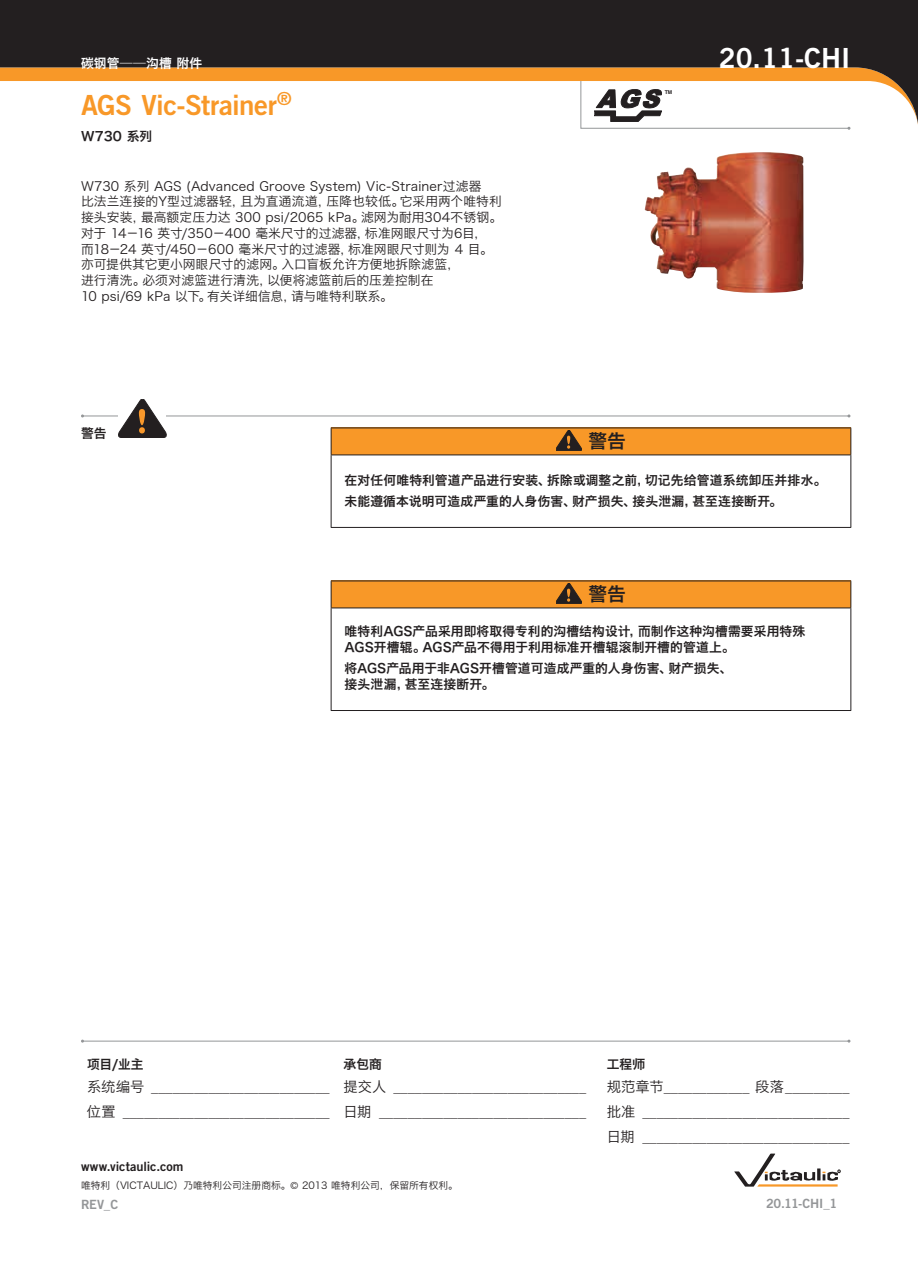
<style>
.page{position:relative;width:918px;height:1263px;background:#fff}
.page>*{position:absolute;margin:0;border:0;box-sizing:border-box;transform-origin:0 0}
.t1{font:27.75px "Trade Gothic LT Std Bd 2";letter-spacing:-.02em;color:#f89828}
.t2{font:27.75px "Trade Gothic LT Std Bd 2";color:#fff}
.t3{font:18.75px "Hiragino Sans GB W6";color:#231f20}
.t4{font:14.25px/24.9px "Hiragino Sans GB W3";letter-spacing:.01em;color:#231f20}
.t5{font:12.75px/15.8px "Hiragino Sans GB W3";letter-spacing:.005em;color:#231f20}
.t6{font:12.75px/15.8px "Hiragino Sans GB W6";letter-spacing:.01em;color:#231f20}
.t7{font:12.75px "Trade Gothic LT Std Bd 2";color:#231f20}
.t8{font:12.75px "Trade Gothic LT Std Bd 2";letter-spacing:-.015em;color:#949698}
.t9{font:12.75px "Hiragino Sans GB W6";letter-spacing:.01em;color:#fff}
.t10{font:9.75px "Hiragino Sans GB W3";color:#231f20}
.t11{font:700 5.25px "Helvetica";color:#231f20}
.s1{font-family:"Trade Gothic LT Std";font-weight:300}
</style>
<div class="page">
<hr style="left:82px;top:416px;width:767px;height:1px;background:#949698">
<div style="left:331px;top:428px;width:520px;height:27px;background:#f89828"></div>
<hr style="left:331px;top:428px;width:520px;height:1px;background:#231f20">
<svg style="left:331px;top:428px;width:1px;height:26px"></svg>
<svg style="left:850px;top:428px;width:1px;height:26px"></svg>
<hr style="left:331px;top:454px;width:520px;height:1px;background:#231f20">
<hr style="left:331px;top:455px;width:1px;height:72px;background:#231f20">
<hr style="left:850px;top:455px;width:1px;height:72px;background:#231f20">
<hr style="left:331px;top:527px;width:520px;height:1px;background:#231f20">
<svg style="left:556px;top:430px;width:26px;height:21px"></svg>
<div style="left:331px;top:581px;width:520px;height:27px;background:#f89828"></div>
<hr style="left:331px;top:580px;width:520px;height:1px;background:#231f20">
<svg style="left:331px;top:581px;width:1px;height:27px"></svg>
<svg style="left:850px;top:581px;width:1px;height:27px"></svg>
<hr style="left:331px;top:608px;width:520px;height:1px;background:#231f20">
<hr style="left:331px;top:608px;width:1px;height:102px;background:#231f20">
<hr style="left:850px;top:608px;width:1px;height:102px;background:#231f20">
<hr style="left:331px;top:710px;width:520px;height:1px;background:#231f20">
<svg style="left:556px;top:583px;width:26px;height:21px"></svg>
<svg style="left:0;top:0;width:918px;height:129px;fill:#231f20"></svg>
<svg style="left:734px;top:1153px;width:106px;height:33px"></svg>
<hr style="left:82px;top:1041px;width:767px;height:1px;background:#949698">
<svg style="left:580px;top:80px;width:270px;height:50px"></svg>
<img style="left:645px;top:152px;width:159px;height:141px">
<svg style="left:118px;top:399px;width:48px;height:38px"></svg>
<p class="t9" style="left:81px;top:55px;width:123px">碳钢管——沟槽 附件</p>
<h1 class="t2" style="left:719px;top:41px;width:133px">20.11-CHI</h1>
<h1 class="t1" style="left:81px;top:87px;width:212px">AGS Vic-Strainer<sup>®</sup></h1>
<p class="t6" style="left:81px;top:128px;width:73px">W730 系列</p>
<p class="t5" style="left:81px;top:178px;width:423px">W730 系列 AGS (Advanced Groove System) Vic-Strainer过滤器<br>比法兰连接的Y型过滤器轻，且为直通流道，压降也较低。它采用两个唯特利接头安装，最高额定压力达 300 psi/2065 kPa。滤网为耐用304不锈钢。对于 14－16 英寸/350－400 毫米尺寸的过滤器，标准网眼尺寸为6目，而18－24 英寸/450－600 毫米尺寸的过滤器，标准网眼尺寸则为 4 目。亦可提供其它更小网眼尺寸的滤网。入口盲板允许方便地拆除滤篮，<br>进行清洗。必须对滤篮进行清洗，以便将滤篮前后的压差控制在<br>10 psi/69 kPa 以下。有关详细信息，请与唯特利联系。</p>
<p class="t11" style="left:665px;top:89px;width:9px">TM</p>
<p class="t6" style="left:81px;top:425px;width:27px">警告</p>
<h2 class="t3" style="left:588px;top:429px;width:39px">警告</h2>
<p class="t6" style="left:345px;top:469px;width:483px;line-height:21.1px">在对任何唯特利管道产品进行安装、拆除或调整之前，切记先给管道系统卸压并排水。未能遵循本说明可造成严重的人身伤害、财产损失、接头泄漏，甚至连接断开。</p>
<h2 class="t3" style="left:588px;top:582px;width:39px">警告</h2>
<p class="t6" style="left:345px;top:623px;width:462px">唯特利AGS产品采用即将取得专利的沟槽结构设计，而制作这种沟槽需要采用特殊<br>AGS开槽辊。AGS产品不得用于利用标准开槽辊滚制开槽的管道上。</p>
<p class="t6" style="left:345px;top:660px;width:389px">将AGS产品用于非AGS开槽管道可造成严重的人身伤害、财产损失、接头泄漏，甚至连接断开。</p>
<p class="t6" style="left:87px;top:1056px;width:58px">项目/业主</p>
<p class="t6" style="left:344px;top:1056px;width:40px">承包商</p>
<p class="t6" style="left:607px;top:1056px;width:40px">工程师</p>
<p class="t4" style="left:87px;top:1074px;width:498px">系统编号__________________________ 提交人____________________________</p>
<p class="t4" style="left:607px;top:1074px;width:242px">规范章节_____________ 段落__________</p>
<p class="t4" style="left:87px;top:1099px;width:498px">位置______________________________ 日期 ______________________________</p>
<p class="t4" style="left:607px;top:1099px;width:242px">批准______________________________日期 ______________________________</p>
<p class="t7" style="left:81px;top:1159px;width:104px">www.victaulic.com</p>
<p class="t10" style="left:81px;top:1179px;width:378px">唯特利（VICTAULIC）乃唯特利公司注册商标。<span class="s1">©</span> 2013 唯特利公司，保留所有权利。</p>
<p class="t8" style="left:81px;top:1196px;width:39px">REV_C</p>
<p class="t8" style="left:766px;top:1196px;width:73px">20.11-CHI_1</p>
</div>
